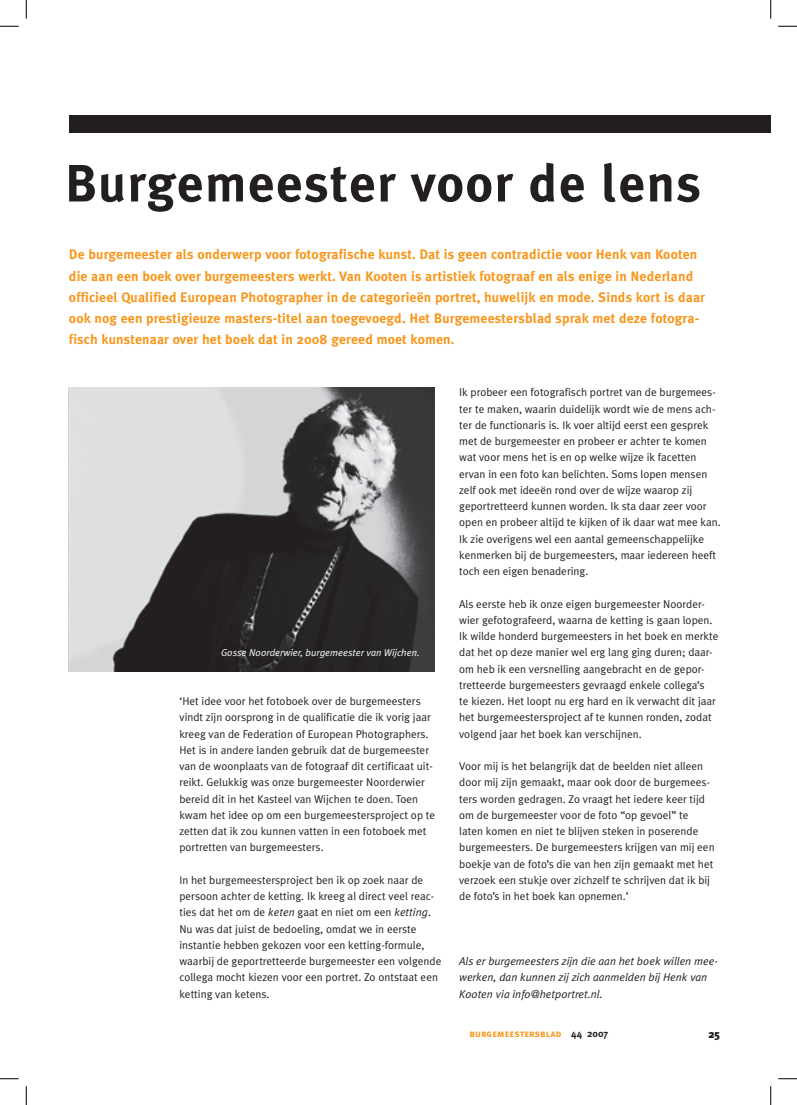
<style>
.page{position:relative;width:797px;height:1105px;background:#fff}
.page>*{position:absolute;margin:0;border:0;box-sizing:border-box;transform-origin:0 0}
.t1{font:700 52.5px "Meta Plus";letter-spacing:.025em;color:#231f20}
.t2{font:700 13.75px/21.2px "Meta Plus";letter-spacing:.01em;color:#f7971d}
.t3{font:11.25px/16.2px "Meta Plus Normal";color:#231f20}
.t4{font:italic 11.25px/16.2px "Meta Plus Normal";color:#231f20}
.t5{font:900 11.25px "Meta Plus";color:#231f20}
.t6{font:italic 10px "Meta Plus Normal";color:#fff}
.t7{font:10px "Meta Plus Bold Caps";color:#f7971d}
.s1{font-style:italic}
.s2{font-family:"Meta Plus";font-weight:700;color:#231f20}
</style>
<div class="page">
<div style="left:69px;top:115px;width:701px;height:18px;background:#231f20"></div>
<img style="left:69px;top:388px;width:365px;height:283px">
<svg style="left:0;top:25px;width:19px;height:2px"></svg>
<svg style="left:778px;top:25px;width:19px;height:2px"></svg>
<svg style="left:0;top:1078px;width:19px;height:1px"></svg>
<svg style="left:778px;top:1078px;width:19px;height:1px"></svg>
<svg style="left:25px;top:0;width:2px;height:19px"></svg>
<svg style="left:25px;top:1086px;width:2px;height:19px"></svg>
<svg style="left:770px;top:0;width:1px;height:19px"></svg>
<svg style="left:770px;top:1086px;width:1px;height:19px"></svg>
<h1 class="t1" style="left:65px;top:153px;width:638px">Burgemeester voor de lens</h1>
<p class="t2" style="left:69px;top:244px;width:637px">De burgemeester als onderwerp voor fotografische kunst. Dat is geen contradictie voor Henk van Kooten die aan een boek over burgemeesters werkt. Van Kooten is artistiek fotograaf en als enige in Nederland officieel Qualified European Photographer in de categorieën portret, huwelijk en mode. Sinds kort is daar ook nog een prestigieuze masters-titel aan toegevoegd. Het Burgemeestersblad sprak met deze fotogra&shy;fisch kunstenaar over het boek dat in 2008 gereed moet komen.</p>
<p class="t6" style="left:221px;top:647px;width:200px">Gosse Noorderwier, burgemeester van Wijchen.</p>
<p class="t3" style="left:179px;top:693px;width:257px">‘Het idee voor het fotoboek over de burgemeesters vindt zijn oorsprong in de qualificatie die ik vorig jaar kreeg van de Federation of European Photographers.<br>Het is in andere landen gebruik dat de burgemeester van de woonplaats van de fotograaf dit certificaat uit&shy;reikt. Gelukkig was onze burgemeester Noorderwier bereid dit in het Kasteel van Wijchen te doen. Toen kwam het idee op om een burgemeestersproject op te zetten dat ik zou kunnen vatten in een fotoboek met portretten van burgemeesters.</p>
<p class="t3" style="left:179px;top:872px;width:263px">In het burgemeestersproject ben ik op zoek naar de persoon achter de ketting. Ik kreeg al direct veel reac&shy;ties dat het om de <span class="s1">keten</span> gaat en niet om een <span class="s1">ketting</span>.<br>Nu was dat juist de bedoeling, omdat we in eerste instantie hebben gekozen voor een ketting-formule, waarbij de geportretteerde burgemeester een volgende collega mocht kiezen voor een portret. Zo ontstaat een ketting van ketens.</p>
<p class="t3" style="left:459px;top:384px;width:263px">Ik probeer een fotografisch portret van de burgemees&shy;ter te maken, waarin duidelijk wordt wie de mens ach&shy;ter de functionaris is. Ik voer altijd eerst een gesprek met de burgemeester en probeer er achter te komen wat voor mens het is en op welke wijze ik facetten ervan in een foto kan belichten. Soms lopen mensen zelf ook met ideeën rond over de wijze waarop zij geportretteerd kunnen worden. Ik sta daar zeer voor open en probeer altijd te kijken of ik daar wat mee kan.<br>Ik zie overigens wel een aantal gemeenschappelijke kenmerken bij de burgemeesters, maar iedereen heeft toch een eigen benadering.</p>
<p class="t3" style="left:459px;top:595px;width:261px">Als eerste heb ik onze eigen burgemeester Noorder&shy;wier gefotografeerd, waarna de ketting is gaan lopen.<br>Ik wilde honderd burgemeesters in het boek en merkte dat het op deze manier wel erg lang ging duren; daar&shy;om heb ik een versnelling aangebracht en de gepor&shy;tretteerde burgemeesters gevraagd enkele collega’s<br>te kiezen. Het loopt nu erg hard en ik verwacht dit jaar het burgemeestersproject af te kunnen ronden, zodat volgend jaar het boek kan verschijnen.</p>
<p class="t3" style="left:459px;top:758px;width:257px">Voor mij is het belangrijk dat de beelden niet alleen door mij zijn gemaakt, maar ook door de burgemees&shy;ters worden gedragen. Zo vraagt het iedere keer tijd om de burgemeester voor de foto “op gevoel” te laten komen en niet te blijven steken in poserende burgemeesters. De burgemeesters krijgen van mij een boekje van de foto’s die van hen zijn gemaakt met het verzoek een stukje over zichzelf te schrijven dat ik bij de foto’s in het boek kan opnemen.’</p>
<p class="t4" style="left:459px;top:953px;width:260px">Als er burgemeesters zijn die aan het boek willen mee&shy;werken, dan kunnen zij zich aanmelden bij Henk van<br>Kooten via info@hetportret.nl.</p>
<p class="t7" style="left:469px;top:1028px;width:140px">burgemeestersblad <span class="s2">44 2007</span></p>
<p class="t5" style="left:708px;top:1027px;width:13px">25</p>
</div>
